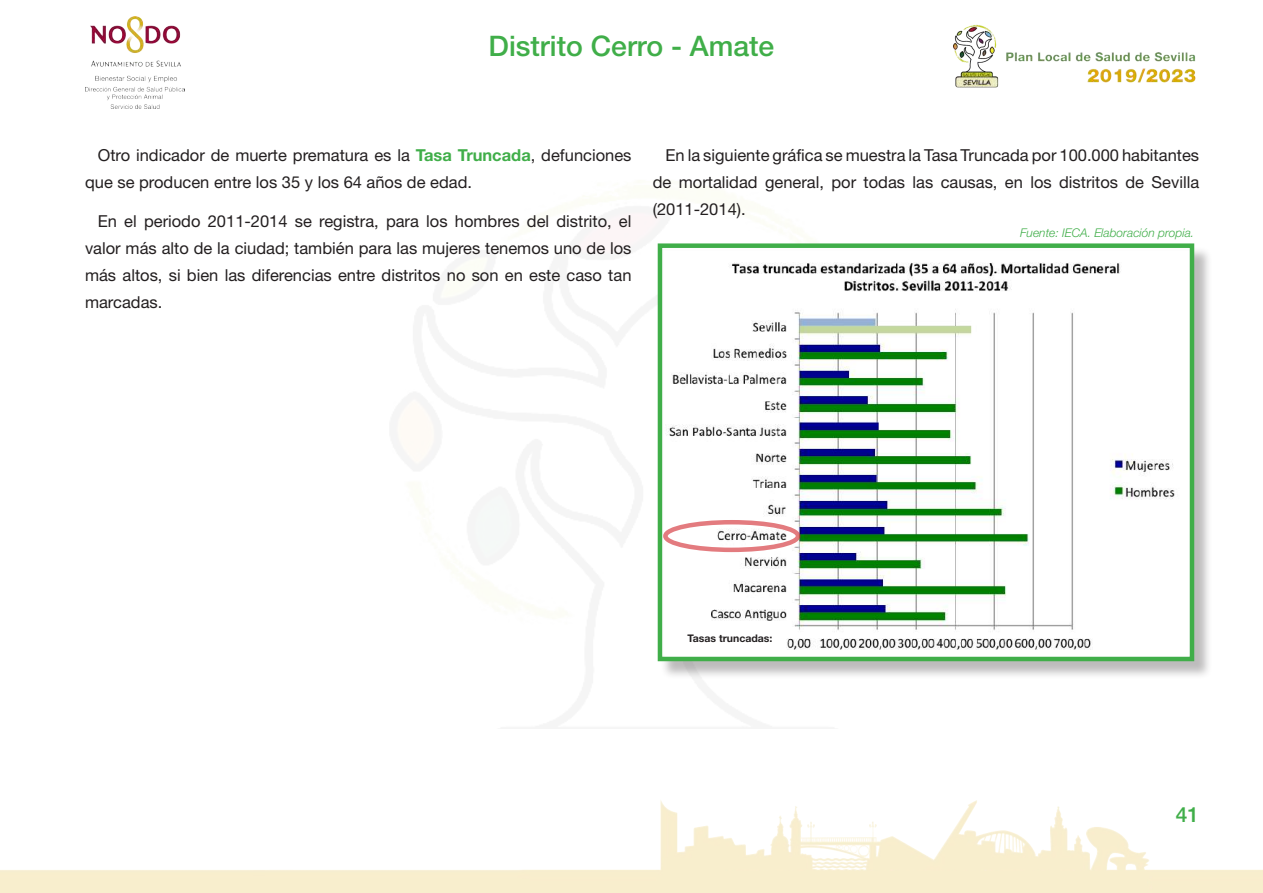
<style>
.page{position:relative;width:1263px;height:893px;background:#fff}
.page>*{position:absolute;margin:0;border:0;box-sizing:border-box;transform-origin:0 0}
.t1{font:500 28.35px "Helvetica Neue LT Std";color:#40ae49}
.t2{font:500 21px "Helvetica Neue LT Std";color:#40ae49}
.t3{font:16.5px/27px "Helvetica Neue LT Std";color:#231f20;text-align:justify}
.t4{font:italic 300 12px "Helvetica Neue LT Std";color:#40ae49}
.t5{font:700 10.5px "Helvetica Neue LT Std";color:#231f20}
.s1{font-weight:700;color:#40ae49}
</style>
<div class="page">
<img style="left:0;top:800px;width:1263px;height:93px">
<div style="left:722px;top:871px;width:424px;height:22px;background:#f8eecd"></div>
<img style="left:953px;top:24px;width:243px;height:64px">
<img style="left:85px;top:16px;width:100px;height:92px">
<div style="left:660px;top:246px;width:553px;height:434px;background:#231f20;opacity:.3"></div>
<img style="left:663px;top:248px;width:526px;height:408px">
<div style="left:658px;top:243px;width:536px;height:418px;border:4px solid #40ae49"></div>
<div style="left:663px;top:520px;width:137px;height:32px;border:4px solid #d1232a;border-radius:50%"></div>
<h1 class="t1" style="left:489px;top:29px;width:287px">Distrito Cerro - Amate</h1>
<p class="t3" style="left:85px;top:141px;width:548px;text-indent:13px">Otro indicador de muerte prematura es la <span class="s1">Tasa Truncada</span>, defunciones que se producen entre los 35 y los 64 años de edad.</p>
<p class="t3" style="left:85px;top:208px;width:548px;text-indent:13px">En el periodo 2011-2014 se registra, para los hombres del distrito, el valor más alto de la ciudad; también para las mujeres tenemos uno de los más altos, si bien las diferencias entre distritos no son en este caso tan marcadas.</p>
<p class="t3" style="left:653px;top:141px;width:548px;text-indent:13px">En la siguiente gráfica se muestra la Tasa Truncada por 100.000 habitantes de mortalidad general, por todas las causas, en los distritos de Sevilla (2011-2014).</p>
<p class="t4" style="left:1020px;top:226px;width:176px">Fuente: IECA. Elaboración propia.</p>
<p class="t5" style="left:688px;top:632px;width:86px">Tasas truncadas:</p>
<p class="t2" style="left:1176px;top:802px;width:25px">41</p>
</div>
